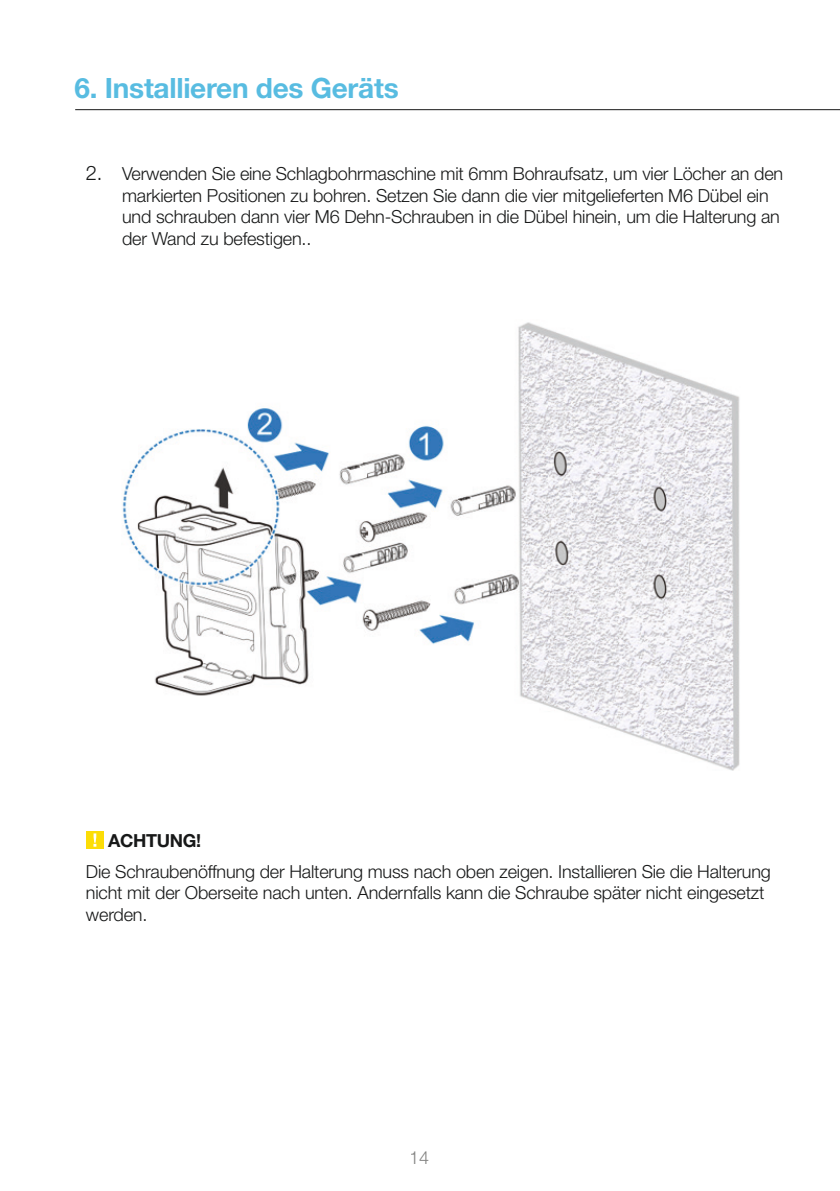
<style>
.page{position:relative;width:840px;height:1191px;background:#fff}
.page>*{position:absolute;margin:0;border:0;box-sizing:border-box;transform-origin:0 0}
.t1{font:700 28px "Helvetica Neue LT Pro";letter-spacing:-.01em;color:#58bce1}
.t2{font:300 18px/21.6px "Helvetica Neue LT Pro";letter-spacing:-.01em;color:#171818}
.t3{font:700 18px "Helvetica Neue LT Pro";letter-spacing:-.02em;color:#171818}
.t4{font:300 18px "Helvetica Neue LT Pro";color:#838382}
.s1{font-size:20px}
</style>
<div class="page">
<hr style="left:75px;top:109px;width:764px;height:1px;background:#171818">
<img style="left:122px;top:322px;width:618px;height:449px">
<div style="left:86px;top:831px;width:18px;height:18px;background:#fcdd07"></div>
<svg style="left:93px;top:833px;width:3px;height:13px"></svg>
<h1 class="t1" style="left:75px;top:70px;width:325px">6. Installieren des Geräts</h1>
<p class="t2" style="left:122px;top:163px;width:662px;text-indent:-36px"><span class="s1">2.</span> Verwenden Sie eine Schlagbohrmaschine mit 6mm Bohraufsatz, um vier Löcher an den markierten Positionen zu bohren. Setzen Sie dann die vier mitgelieferten M6 Dübel ein und schrauben dann vier M6 Dehn-Schrauben in die Dübel hinein, um die Halterung an der Wand zu befestigen..</p>
<p class="t3" style="left:108px;top:829px;width:94px">ACHTUNG!</p>
<p class="t2" style="left:86px;top:860px;width:686px">Die Schraubenöffnung der Halterung muss nach oben zeigen. Installieren Sie die Halterung nicht mit der Oberseite nach unten. Andernfalls kann die Schraube später nicht eingesetzt werden.</p>
<p class="t4" style="left:409px;top:1146px;width:22px">14</p>
</div>
